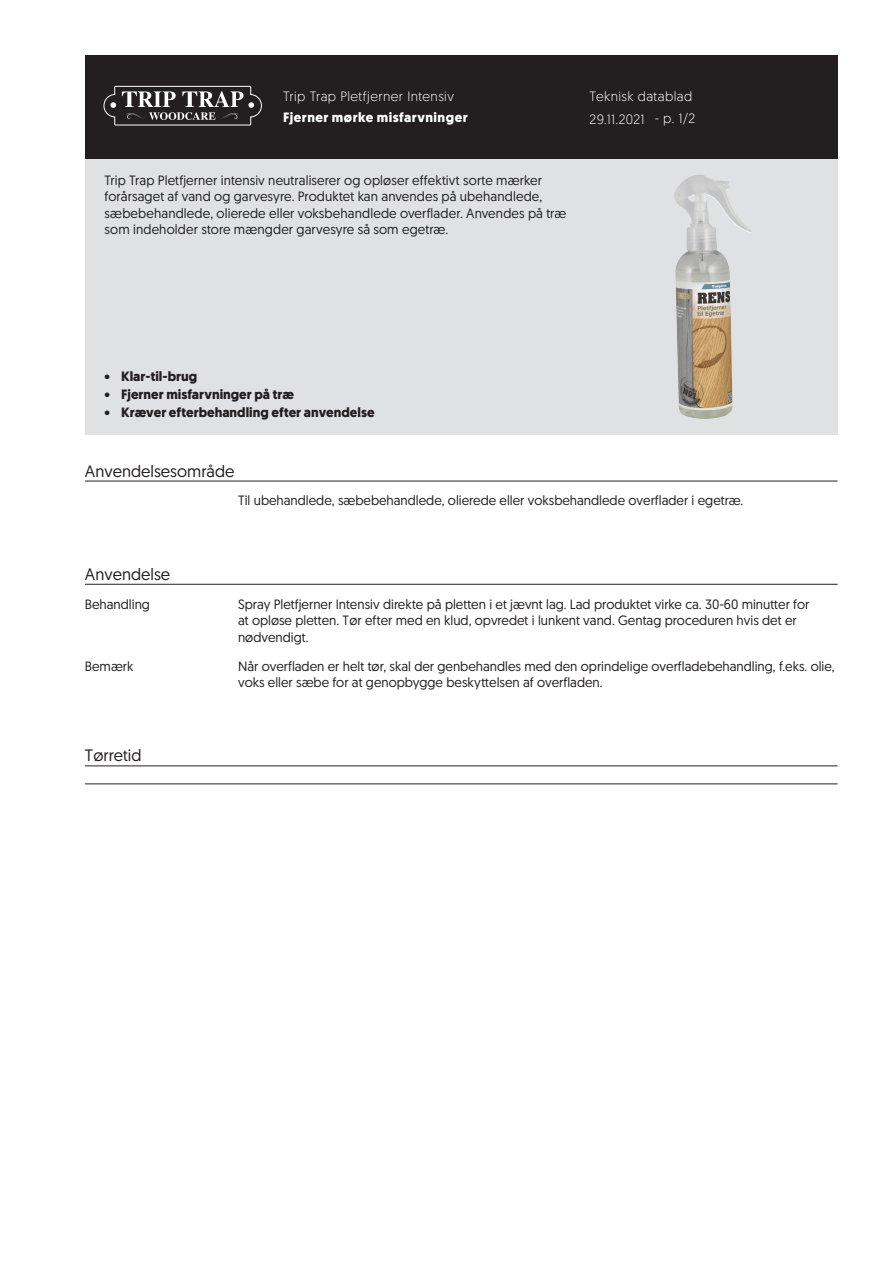
<style>
.page{position:relative;width:893px;height:1263px;background:#fff}
.page>*{position:absolute;margin:0;border:0;box-sizing:border-box;transform-origin:0 0}
.skyBodyHdn{font:16.5px "Geomanist";color:#231f20}
.skyBodyTxt{font:13.5px/16.5px "Geomanist";color:#231f20}
.skyRegularTxtBodytex{font:13.5px/16.5px "Geomanist";letter-spacing:.01em;color:#231f20}
.skyBulletBodytext{font:700 13.5px "Geomanist";color:#231f20}
.skyWhiteHdnBodytext{font:300 13.5px "Geomanist";letter-spacing:.03em;color:#fff}
.skyWhiteBoldHdnBodyt{font:700 13.5px "Geomanist";letter-spacing:.04em;color:#fff}
.skyBodyCap{font:13.5px "Geomanist";color:#231f20}
</style>
<div class="page">
<div style="left:85px;top:159px;width:753px;height:276px;background:#e0e1e3"></div>
<div style="left:85px;top:55px;width:753px;height:104px;background:#231f20"></div>
<hr style="left:85px;top:481px;width:753px;height:1px;background:#231f20">
<hr style="left:85px;top:584px;width:753px;height:1px;background:#231f20">
<hr style="left:85px;top:766px;width:753px;height:1px;background:#231f20">
<hr style="left:85px;top:784px;width:753px;height:1px;background:#231f20">
<img style="left:674px;top:175px;width:77px;height:244px">
<svg style="left:103px;top:86px;width:159px;height:40px"></svg>
<p class="skyWhiteHdnBodytext" style="left:283px;top:87px;width:172px">Trip Trap Pletfjerner Intensiv</p>
<p class="skyWhiteBoldHdnBodyt" style="left:283px;top:108px;width:186px">Fjerner mørke misfarvninger</p>
<p class="skyRegularTxtBodytex" style="left:105px;top:171px;width:463px">Trip Trap Pletfjerner intensiv neutraliserer og opløser effektivt sorte mærker forårsaget af vand og garvesyre. Produktet kan anvendes på ubehandlede, sæbebehandlede, olierede eller voksbehandlede overflader. Anvendes på træ som indeholder store mængder garvesyre så som egetræ.</p>
<p class="skyWhiteHdnBodytext" style="left:590px;top:87px;width:104px">Teknisk datablad</p>
<p class="skyWhiteHdnBodytext" style="left:655px;top:110px;width:42px">- p. 1/2</p>
<p class="skyWhiteHdnBodytext" style="left:590px;top:110px;width:56px">29.11.2021</p>
<p class="skyBulletBodytext" style="left:105px;top:368px;width:94px">• Klar-til-brug</p>
<p class="skyBulletBodytext" style="left:105px;top:386px;width:191px">• Fjerner misfarvninger på træ</p>
<p class="skyBulletBodytext" style="left:105px;top:404px;width:271px">• Kræver efterbehandling efter anvendelse</p>
<p class="skyBodyHdn" style="left:85px;top:460px;width:151px">Anvendelsesområde</p>
<p class="skyBodyTxt" style="left:238px;top:492px;width:507px">Til ubehandlede, sæbebehandlede, olierede eller voksbehandlede overflader i egetræ.</p>
<p class="skyBodyHdn" style="left:85px;top:563px;width:87px">Anvendelse</p>
<p class="skyBodyCap" style="left:85px;top:595px;width:66px">Behandling</p>
<p class="skyBodyTxt" style="left:238px;top:595px;width:573px">Spray Pletfjerner Intensiv direkte på pletten i et jævnt lag. Lad produktet virke ca. 30-60 minutter for at opløse pletten. Tør efter med en klud, opvredet i lunkent vand. Gentag proceduren hvis det er nødvendigt.</p>
<p class="skyBodyCap" style="left:85px;top:657px;width:50px">Bemærk</p>
<p class="skyBodyTxt" style="left:238px;top:657px;width:598px">Når overfladen er helt tør, skal der genbehandles med den oprindelige overfladebehandling, f.eks. olie, voks eller sæbe for at genopbygge beskyttelsen af overfladen.</p>
<p class="skyBodyHdn" style="left:85px;top:745px;width:58px">Tørretid</p>
</div>
